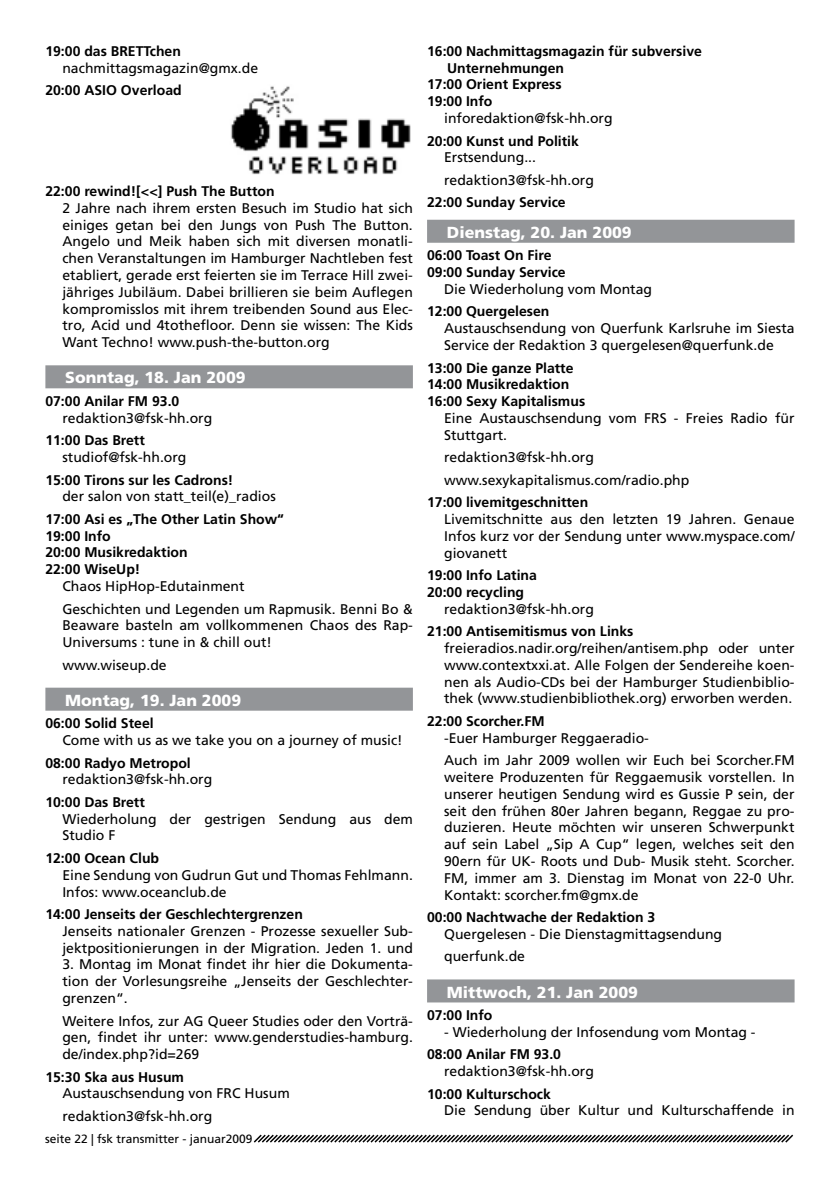
<style>
.page{position:relative;width:840px;height:1191px;background:#fff}
.page>*{position:absolute;margin:0;border:0;box-sizing:border-box;transform-origin:0 0}
.t1{font:900 16px "Frutiger LT Std";color:#fff}
.t2{font:14px/16.8px "Frutiger LT Std";color:#000}
.t3{font:700 14px/16.8px "Frutiger LT Std";color:#000}
.t4{font:12px "Frutiger LT Std";color:#000}
</style>
<div class="page">
<svg style="left:253px;top:1134px;width:541px;height:9px"></svg>
<div style="left:45px;top:365px;width:367px;height:23px;background:#939598"></div>
<div style="left:45px;top:687px;width:367px;height:23px;background:#939598"></div>
<img style="left:231px;top:86px;width:180px;height:89px">
<div style="left:427px;top:220px;width:367px;height:23px;background:#939598"></div>
<div style="left:427px;top:979px;width:367px;height:23px;background:#939598"></div>
<p class="t3" style="left:45px;top:43px;width:137px">19:00 das BRETTchen</p>
<p class="t2" style="left:62px;top:59px;width:197px">nachmittagsmagazin@gmx.de</p>
<p class="t3" style="left:45px;top:82px;width:138px">20:00 ASIO Overload</p>
<p class="t3" style="left:45px;top:183px;width:230px">22:00 rewind![&lt;&lt;] Push The Button</p>
<p class="t2" style="left:62px;top:200px;width:352px;text-align:justify">2 Jahre nach ihrem ersten Besuch im Studio hat sich einiges getan bei den Jungs von Push The Button.<br>Angelo und Meik haben sich mit diversen monatli&shy;chen Veranstaltungen im Hamburger Nachtleben fest etabliert, gerade erst feierten sie im Terrace Hill zwei&shy;jähriges Jubiläum. Dabei brillieren sie beim Auflegen kompromisslos mit ihrem treibenden Sound aus Elec&shy;tro, Acid und 4tothefloor. Denn sie wissen: The Kids Want Techno! www.push-the-button.org</p>
<p class="t1" style="left:65px;top:368px;width:182px">Sonntag, 18. Jan 2009</p>
<p class="t3" style="left:45px;top:393px;width:135px">07:00 Anilar FM 93.0</p>
<p class="t2" style="left:62px;top:409px;width:151px">redaktion3@fsk-hh.org</p>
<p class="t3" style="left:45px;top:432px;width:101px">11:00 Das Brett</p>
<p class="t2" style="left:62px;top:449px;width:125px">studiof@fsk-hh.org</p>
<p class="t3" style="left:45px;top:471px;width:189px">15:00 Tirons sur les Cadrons!</p>
<p class="t2" style="left:62px;top:488px;width:215px">der salon von statt_teil(e)_radios</p>
<p class="t3" style="left:45px;top:510px;width:240px">17:00 Asi es „The Other Latin Show“<br>19:00 Info<br>20:00 Musikredaktion<br>22:00 WiseUp!</p>
<p class="t2" style="left:62px;top:575px;width:352px;line-height:22.4px">Chaos HipHop-Edutainment<br>Geschichten und Legenden um Rapmusik. Benni Bo &amp;</p>
<p class="t2" style="left:62px;top:617px;width:352px">Beaware basteln am vollkommenen Chaos des Rap-<br>Universums : tune in &amp; chill out!</p>
<p class="t2" style="left:62px;top:656px;width:106px">www.wiseup.de</p>
<p class="t1" style="left:65px;top:690px;width:177px">Montag, 19. Jan 2009</p>
<p class="t3" style="left:45px;top:715px;width:110px">06:00 Solid Steel</p>
<p class="t2" style="left:62px;top:732px;width:341px">Come with us as we take you on a journey of music!</p>
<p class="t3" style="left:45px;top:754px;width:147px">08:00 Radyo Metropol</p>
<p class="t2" style="left:62px;top:771px;width:151px">redaktion3@fsk-hh.org</p>
<p class="t3" style="left:45px;top:793px;width:101px">10:00 Das Brett</p>
<p class="t2" style="left:62px;top:810px;width:352px">Wiederholung der gestrigen Sendung aus dem<br>Studio F</p>
<p class="t3" style="left:45px;top:849px;width:115px">12:00 Ocean Club</p>
<p class="t2" style="left:62px;top:866px;width:352px">Eine Sendung von Gudrun Gut und Thomas Fehlmann.<br>Infos: www.oceanclub.de</p>
<p class="t3" style="left:45px;top:906px;width:259px">14:00 Jenseits der Geschlechtergrenzen</p>
<p class="t2" style="left:62px;top:922px;width:352px">Jenseits nationaler Grenzen - Prozesse sexueller Sub&shy;jektpositionierungen in der Migration. Jeden 1. und</p>
<p class="t2" style="left:62px;top:956px;width:352px;text-align:justify">3. Montag im Monat findet ihr hier die Dokumenta&shy;tion der Vorlesungsreihe „Jenseits der Geschlechter&shy;grenzen“.</p>
<p class="t2" style="left:62px;top:1012px;width:352px;text-align:justify">Weitere Infos, zur AG Queer Studies oder den Vorträ&shy;gen, findet ihr unter: www.genderstudies-hamburg. de/index.php?id=269</p>
<p class="t3" style="left:45px;top:1068px;width:140px">15:30 Ska aus Husum</p>
<p class="t2" style="left:62px;top:1082px;width:229px;line-height:22.4px">Austauschsendung von FRC Husum redaktion3@fsk-hh.org</p>
<p class="t4" style="left:45px;top:1132px;width:209px">seite 22 | fsk transmitter - januar2009</p>
<p class="t3" style="left:427px;top:43px;width:276px">16:00 Nachmittagsmagazin für subversive</p>
<p class="t3" style="left:447px;top:59px;width:118px">Unternehmungen</p>
<p class="t3" style="left:427px;top:76px;width:136px">17:00 Orient Express</p>
<p class="t3" style="left:427px;top:93px;width:67px">19:00 Info</p>
<p class="t2" style="left:444px;top:110px;width:170px">inforedaktion@fsk-hh.org</p>
<p class="t3" style="left:427px;top:132px;width:153px">20:00 Kunst und Politik</p>
<p class="t2" style="left:444px;top:146px;width:151px;line-height:22.4px">Erstsendung... redaktion3@fsk-hh.org</p>
<p class="t3" style="left:427px;top:194px;width:140px">22:00 Sunday Service</p>
<p class="t1" style="left:446px;top:223px;width:186px">Dienstag, 20. Jan 2009</p>
<p class="t3" style="left:427px;top:247px;width:140px">06:00 Toast On Fire<br>09:00 Sunday Service</p>
<p class="t2" style="left:444px;top:281px;width:209px">Die Wiederholung vom Montag</p>
<p class="t3" style="left:427px;top:303px;width:124px">12:00 Quergelesen</p>
<p class="t2" style="left:444px;top:320px;width:352px">Austauschsendung von Querfunk Karlsruhe im Siesta<br>Service der Redaktion 3 quergelesen@querfunk.de</p>
<p class="t3" style="left:427px;top:359px;width:159px">13:00 Die ganze Platte<br>14:00 Musikredaktion<br>16:00 Sexy Kapitalismus</p>
<p class="t2" style="left:444px;top:410px;width:352px">Eine Austauschsendung vom FRS - Freies Radio für<br>Stuttgart.</p>
<p class="t2" style="left:444px;top:446px;width:247px;line-height:22.4px">redaktion3@fsk-hh.org www.sexykapitalismus.com/radio.php</p>
<p class="t3" style="left:427px;top:494px;width:163px">17:00 livemitgeschnitten</p>
<p class="t2" style="left:444px;top:511px;width:352px;text-align:justify">Livemitschnitte aus den letzten 19 Jahren. Genaue Infos kurz vor der Sendung unter www.myspace.com/ giovanett</p>
<p class="t3" style="left:427px;top:567px;width:111px">19:00 Info Latina<br>20:00 recycling</p>
<p class="t2" style="left:444px;top:600px;width:151px">redaktion3@fsk-hh.org</p>
<p class="t3" style="left:427px;top:623px;width:208px">21:00 Antisemitismus von Links</p>
<p class="t2" style="left:444px;top:640px;width:352px;text-align:justify">freieradios.nadir.org/reihen/antisem.php oder unter www.contextxxi.at. Alle Folgen der Sendereihe koen&shy;nen als Audio-CDs bei der Hamburger Studienbiblio&shy;thek (www.studienbibliothek.org) erworben werden.</p>
<p class="t3" style="left:427px;top:712px;width:119px">22:00 Scorcher.FM</p>
<p class="t2" style="left:444px;top:726px;width:352px;line-height:22.4px">-Euer Hamburger Reggaeradio-<br>Auch im Jahr 2009 wollen wir Euch bei Scorcher.FM</p>
<p class="t2" style="left:444px;top:769px;width:352px;text-align:justify">weitere Produzenten für Reggaemusik vorstellen. In unserer heutigen Sendung wird es Gussie P sein, der seit den frühen 80er Jahren begann, Reggae zu pro&shy;duzieren. Heute möchten wir unseren Schwerpunkt auf sein Label „Sip A Cup“ legen, welches seit den 90ern für UK- Roots und Dub- Musik steht. Scorcher.<br>FM, immer am 3. Dienstag im Monat von 22-0 Uhr.<br>Kontakt: scorcher.fm@gmx.de</p>
<p class="t3" style="left:427px;top:909px;width:229px">00:00 Nachtwache der Redaktion 3</p>
<p class="t2" style="left:444px;top:923px;width:279px;line-height:22.4px">Quergelesen - Die Dienstagmittagsendung querfunk.de</p>
<p class="t1" style="left:446px;top:982px;width:192px">Mittwoch, 21. Jan 2009</p>
<p class="t3" style="left:427px;top:1007px;width:67px">07:00 Info</p>
<p class="t2" style="left:444px;top:1023px;width:313px">- Wiederholung der Infosendung vom Montag -</p>
<p class="t3" style="left:427px;top:1046px;width:135px">08:00 Anilar FM 93.0</p>
<p class="t2" style="left:444px;top:1063px;width:151px">redaktion3@fsk-hh.org</p>
<p class="t3" style="left:427px;top:1085px;width:125px">10:00 Kulturschock</p>
<p class="t2" style="left:444px;top:1102px;width:352px">Die Sendung über Kultur und Kulturschaffende in</p>
</div>
